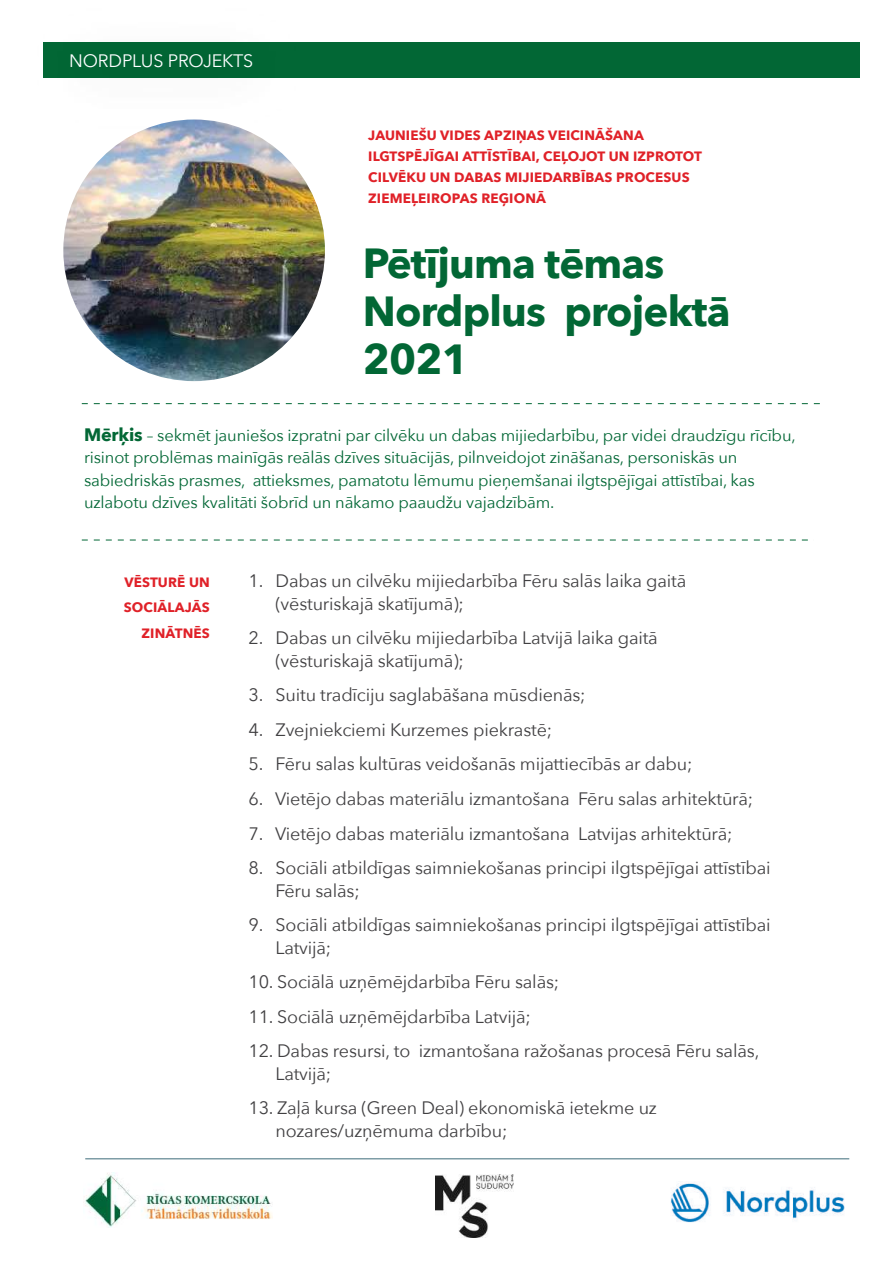
<style>
.page{position:relative;width:893px;height:1263px;background:#fff}
.page>*{position:absolute;margin:0;border:0;box-sizing:border-box;transform-origin:0 0}
.t1{font:700 42px/48px "Avenir Next";letter-spacing:-.02em;color:#026735}
.t2{font:18px/22.5px "Avenir Next";letter-spacing:-.01em;color:#414042}
.t3{font:18px "Avenir Next";letter-spacing:-.01em;color:#fdfeff}
.t4{font:16.5px/22.5px "Avenir Next";letter-spacing:-.01em;color:#026735}
.t5{font:700 13.5px/21px "Avenir Next";letter-spacing:.01em;color:#e02128;text-align:right}
.s1{font-weight:700;font-size:18px}
</style>
<div class="page">
<div style="left:43px;top:42px;width:817px;height:36px;background:#026735"></div>
<svg style="left:82px;top:403px;width:738px;height:1px"></svg>
<svg style="left:82px;top:540px;width:726px;height:1px"></svg>
<hr style="left:85px;top:1158px;width:764px;height:1px;background:#3d6c7a">
<img style="left:63px;top:119px;width:262px;height:262px;border-radius:131px">
<img style="left:83px;top:1172px;width:189px;height:56px">
<img style="left:436px;top:1174px;width:77px;height:63px">
<img style="left:670px;top:1182px;width:175px;height:41px">
<p class="t3" style="left:69px;top:49px;width:186px">NORDPLUS PROJEKTS</p>
<p class="t5" style="left:368px;top:125px;width:335px;text-align:left">JAUNIEŠU VIDES APZIŅAS VEICINĀŠANA ILGTSPĒJĪGAI ATTĪSTĪBAI, CEĻOJOT UN IZPROTOT CILVĒKU UN DABAS MIJIEDARBĪBAS PROCESUS ZIEMEĻEIROPAS REĢIONĀ</p>
<h1 class="t1" style="left:363px;top:241px;width:369px">Pētījuma tēmas<br>Nordplus projektā<br>2021</h1>
<p class="t4" style="left:84px;top:424px;width:713px"><span class="s1">Mērķis</span> – sekmēt jauniešos izpratni par cilvēku un dabas mijiedarbību, par videi draudzīgu rīcību, risinot problēmas mainīgās reālās dzīves situācijās, pilnveidojot zināšanas, personiskās un sabiedriskās prasmes, attieksmes, pamatotu lēmumu pieņemšanai ilgtspējīgai attīstībai, kas uzlabotu dzīves kvalitāti šobrīd un nākamo paaudžu vajadzībām.</p>
<p class="t5" style="left:124px;top:569px;width:87px;line-height:25.5px">VĒSTURĒ UN<br>SOCIĀLAJĀS<br>ZINĀTNĒS</p>
<p class="t2" style="left:275px;top:570px;width:412px;text-indent:-27px">1. Dabas un cilvēku mijiedarbība Fēru salās laika gaitā (vēsturiskajā skatījumā);</p>
<p class="t2" style="left:275px;top:627px;width:384px;text-indent:-27px">2. Dabas un cilvēku mijiedarbība Latvijā laika gaitā (vēsturiskajā skatījumā);</p>
<p class="t2" style="left:248px;top:684px;width:339px">3. Suitu tradīciju saglabāšana mūsdienās;</p>
<p class="t2" style="left:248px;top:719px;width:305px">4. Zvejniekciemi Kurzemes piekrastē;</p>
<p class="t2" style="left:248px;top:753px;width:446px">5. Fēru salas kultūras veidošanās mijattiecībās ar dabu;</p>
<p class="t2" style="left:248px;top:788px;width:506px">6. Vietējo dabas materiālu izmantošana Fēru salas arhitektūrā;</p>
<p class="t2" style="left:248px;top:822px;width:486px">7. Vietējo dabas materiālu izmantošana Latvijas arhitektūrā;</p>
<p class="t2" style="left:275px;top:857px;width:497px;text-indent:-27px">8. Sociāli atbildīgas saimniekošanas principi ilgtspējīgai attīstībai<br>Fēru salās;</p>
<p class="t2" style="left:275px;top:914px;width:497px;text-indent:-27px">9. Sociāli atbildīgas saimniekošanas principi ilgtspējīgai attīstībai<br>Latvijā;</p>
<p class="t2" style="left:248px;top:971px;width:312px">10. Sociālā uzņēmējdarbība Fēru salās;</p>
<p class="t2" style="left:248px;top:1005px;width:284px">11. Sociālā uzņēmējdarbība Latvijā;</p>
<p class="t2" style="left:275px;top:1040px;width:485px;text-indent:-27px">12. Dabas resursi, to izmantošana ražošanas procesā Fēru salās,<br>Latvijā;</p>
<p class="t2" style="left:275px;top:1097px;width:383px;text-indent:-27px">13. Zaļā kursa (Green Deal) ekonomiskā ietekme uz nozares/uzņēmuma darbību;</p>
</div>
